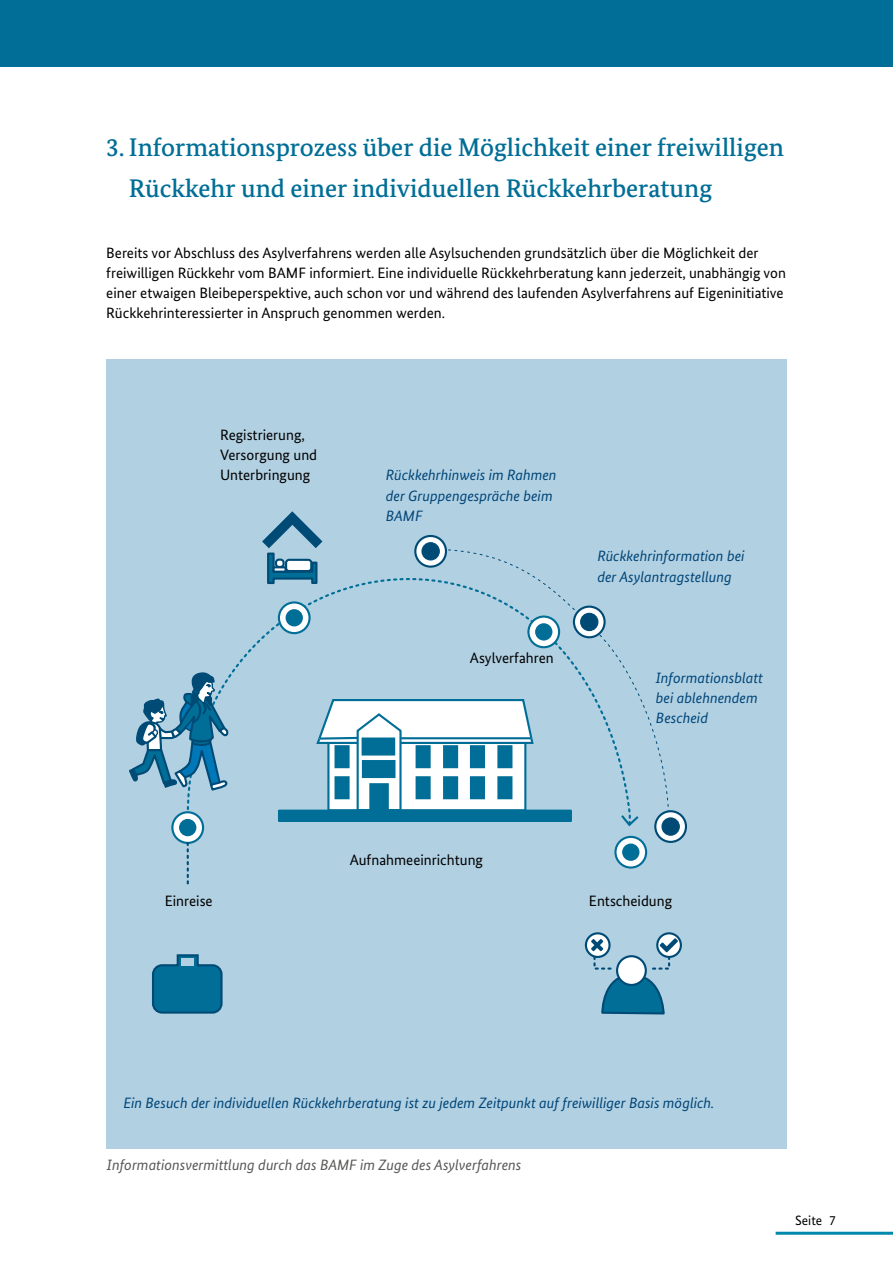
<style>
.page{position:relative;width:893px;height:1263px;background:#fff}
.page>*{position:absolute;margin:0;border:0;box-sizing:border-box;transform-origin:0 0}
.t1{font:500 25.5px/40.5px "Bundes Serif";color:#006e96}
.t2{font:15px/20.2px "Bundes Sans";color:#000}
.t3{font:italic 15px/20.2px "Bundes Sans";color:#004577}
.t4{font:italic 15px "Bundes Sans";color:#575756}
.t5{font:13.5px "Bundes Sans";color:#000}
</style>
<div class="page">
<hr style="left:776px;top:1232px;width:117px;height:3px;background:#0088ad">
<div style="left:0;top:0;width:893px;height:67px;background:#006e96"></div>
<div style="left:106px;top:359px;width:681px;height:790px;background:#b1d0e2"></div>
<svg style="left:615px;top:837px;width:31px;height:30px"></svg>
<div style="left:614px;top:836px;width:33px;height:32px;border:2px solid #006e96;border-radius:50%"></div>
<div style="left:622px;top:843px;width:17px;height:18px;background:#006e96;border-radius:50%"></div>
<svg style="left:186px;top:577px;width:445px;height:252px;background:#a7cbdd"></svg>
<svg style="left:428px;top:548px;width:242px;height:278px;background:#a8cbdd"></svg>
<svg style="left:279px;top:602px;width:31px;height:31px"></svg>
<div style="left:278px;top:601px;width:33px;height:33px;border:2px solid #006e96;border-radius:50%"></div>
<div style="left:286px;top:609px;width:17px;height:17px;background:#006e96;border-radius:50%"></div>
<svg style="left:172px;top:812px;width:31px;height:31px"></svg>
<div style="left:171px;top:811px;width:33px;height:33px;border:2px solid #006e96;border-radius:50%"></div>
<div style="left:179px;top:819px;width:17px;height:17px;background:#006e96;border-radius:50%"></div>
<svg style="left:415px;top:536px;width:31px;height:31px"></svg>
<div style="left:414px;top:535px;width:33px;height:33px;border:2px solid #004b76;border-radius:50%"></div>
<div style="left:422px;top:543px;width:17px;height:17px;background:#004b76;border-radius:50%"></div>
<div style="left:421px;top:542px;width:19px;height:18px;border:1px solid #004b76;border-radius:50%"></div>
<svg style="left:528px;top:617px;width:31px;height:30px"></svg>
<div style="left:527px;top:615px;width:33px;height:33px;border:2px solid #006e96;border-radius:50%"></div>
<div style="left:535px;top:623px;width:17px;height:17px;background:#006e96;border-radius:50%"></div>
<svg style="left:574px;top:607px;width:31px;height:30px"></svg>
<div style="left:573px;top:605px;width:33px;height:33px;border:2px solid #004b76;border-radius:50%"></div>
<div style="left:581px;top:613px;width:17px;height:18px;background:#004b76;border-radius:50%"></div>
<div style="left:580px;top:613px;width:18px;height:18px;border:1px solid #004b76;border-radius:50%"></div>
<svg style="left:655px;top:811px;width:31px;height:31px"></svg>
<div style="left:654px;top:810px;width:33px;height:33px;border:2px solid #004b76;border-radius:50%"></div>
<div style="left:662px;top:818px;width:17px;height:17px;background:#004b76;border-radius:50%"></div>
<div style="left:661px;top:817px;width:19px;height:19px;border:1px solid #004b76;border-radius:50%"></div>
<svg style="left:128px;top:607px;width:102px;height:196px;background:#8bb6ce"></svg>
<svg style="left:187px;top:843px;width:2px;height:44px"></svg>
<svg style="left:586px;top:933px;width:23px;height:24px"></svg>
<div style="left:585px;top:932px;width:26px;height:26px;border:2px solid #004b76;border-radius:50%"></div>
<svg style="left:657px;top:933px;width:24px;height:24px"></svg>
<div style="left:656px;top:932px;width:26px;height:26px;border:2px solid #004b76;border-radius:50%"></div>
<svg style="left:591px;top:938px;width:87px;height:77px;background:#7caec6"></svg>
<svg style="left:151px;top:953px;width:73px;height:62px;background:#247ea2"></svg>
<div style="left:181px;top:959px;width:13px;height:7px;background:#b1d0e2"></div>
<svg style="left:262px;top:511px;width:60px;height:74px;background:#75a5be"></svg>
<div style="left:424px;top:705px;width:69px;height:26px;background:#fff"></div>
<h1 class="t1" style="left:129px;top:127px;width:657px;text-indent:-23px">3. Informationsprozess über die Möglichkeit einer freiwilligen<br>Rückkehr und einer individuellen Rückkehrberatung</h1>
<p class="t2" style="left:106px;top:242px;width:681px">Bereits vor Abschluss des Asylverfahrens werden alle Asylsuchenden grundsätzlich über die Möglichkeit der freiwilligen Rückkehr vom BAMF informiert. Eine individuelle Rückkehrberatung kann jederzeit, unabhängig von einer etwaigen Bleibeperspektive, auch schon vor und während des laufenden Asylverfahrens auf Eigeninitiative Rückkehrinteressierter in Anspruch genommen werden.</p>
<p class="t2" style="left:220px;top:424px;width:99px">Registrierung,<br>Versorgung und<br>Unterbringung</p>
<p class="t3" style="left:386px;top:465px;width:172px">Rückkehrhinweis im Rahmen der Gruppengespräche beim<br>BAMF</p>
<p class="t2" style="left:470px;top:647px;width:85px">Asylverfahren</p>
<p class="t3" style="left:597px;top:546px;width:149px">Rückkehrinformation bei der Asylantragstellung</p>
<p class="t3" style="left:656px;top:667px;width:109px">Informationsblatt bei ablehnendem<br>Bescheid</p>
<p class="t2" style="left:350px;top:850px;width:135px">Aufnahmeeinrichtung</p>
<p class="t2" style="left:165px;top:890px;width:49px">Einreise</p>
<p class="t2" style="left:589px;top:890px;width:85px">Entscheidung</p>
<p class="t3" style="left:123px;top:1093px;width:592px">Ein Besuch der individuellen Rückkehrberatung ist zu jedem Zeitpunkt auf freiwilliger Basis möglich.</p>
<p class="t4" style="left:107px;top:1156px;width:416px">Informationsvermittlung durch das BAMF im Zuge des Asylverfahrens</p>
<p class="t5" style="left:795px;top:1212px;width:42px">Seite 7</p>
</div>
